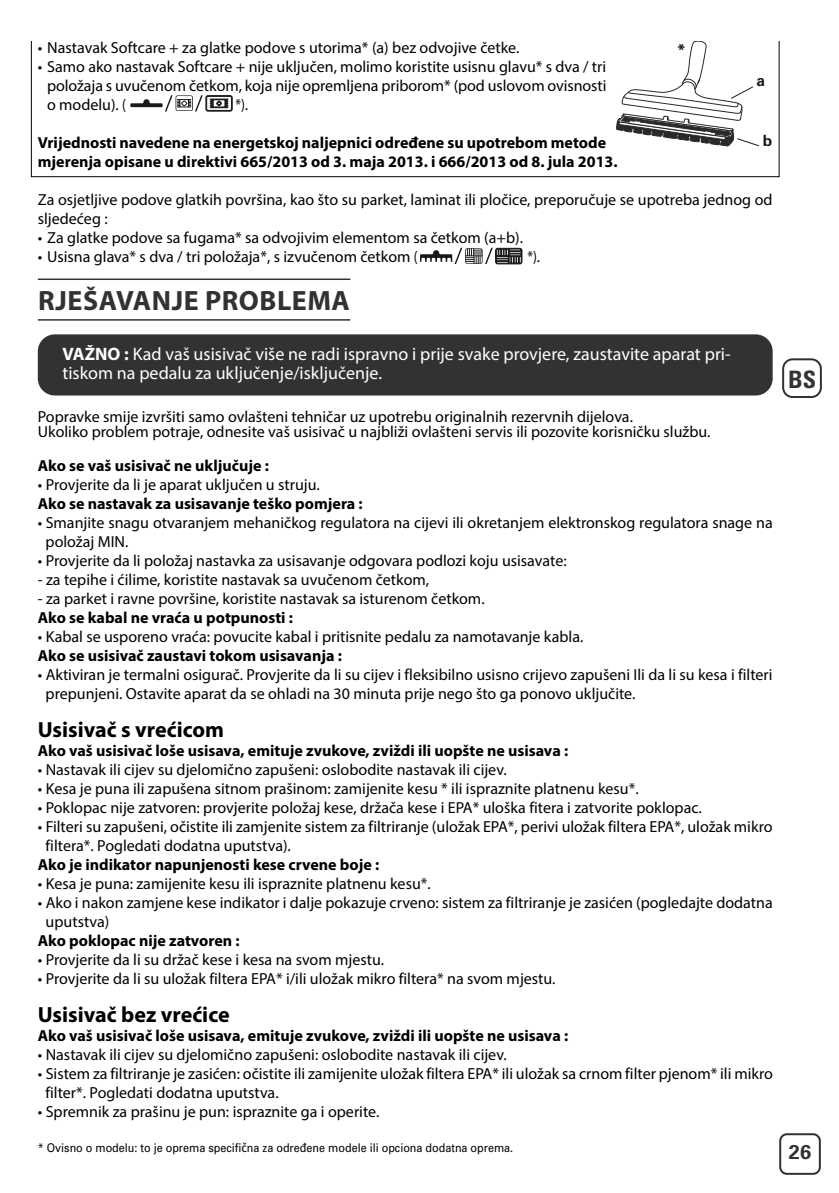
<style>
.page{position:relative;width:839px;height:1193px;background:#fff}
.page>*{position:absolute;margin:0;border:0;box-sizing:border-box;transform-origin:0 0}
.t1{font:700 28px "Myriad Pro";letter-spacing:.02em;color:#323232}
.t2{font:700 condensed 24px "Univers";color:#323232}
.t3{font:700 22px "Myriad Pro";color:#000}
.t4{font:700 20px "Univers";color:#323232}
.t5{font:18px/19px "Myriad Pro";color:#fff}
.t6{font:16px/19px "Myriad Pro";color:#000}
.t7{font:700 16px/19px "Myriad Pro";color:#000}
.t8{font:16px "Myriad Pro";color:#000;scale:.85 1}
.t9{font:700 15.4px "Univers";color:#191919}
.t10{font:12px "Univers";color:#000;scale:.9 1}
.s1{font-weight:700}
.s2{font-family:"Lucida Grande"}
</style>
<div class="page">
<svg style="left:779px;top:1133px;width:41px;height:42px"></svg>
<hr style="left:38px;top:278px;width:312px;height:2px;background:#323232">
<hr style="left:38px;top:319px;width:312px;height:2px;background:#323232">
<svg style="left:420px;top:248px;width:102px;height:16px"></svg>
<svg style="left:130px;top:95px;width:102px;height:17px"></svg>
<svg style="left:782px;top:358px;width:39px;height:40px"></svg>
<svg style="left:616px;top:41px;width:143px;height:106px"></svg>
<div style="left:38px;top:334px;width:734px;height:61px;background:#323232;border-radius:17px"></div>
<p class="t6" style="left:38px;top:39px;width:483px">• Nastavak Softcare + za glatke podove s utorima* (a) bez odvojive četke.</p>
<p class="t6" style="left:47px;top:58px;width:560px;text-align:justify;text-indent:-9px">• Samo ako nastavak Softcare + nije uključen, molimo koristite usisnu glavu* s dva / tri položaja s uvučenom četkom, koja nije opremljena priborom* (pod uslovom ovisnosti o modelu). (</p>
<p class="t9" style="left:676px;top:44px;width:10px">*</p>
<p class="t9" style="left:756px;top:75px;width:10px">a</p>
<p class="t8" style="left:235px;top:98px;width:16px">*).</p>
<p class="t7" style="left:38px;top:134px;width:581px">Vrijednosti navedene na energetskoj naljepnici određene su upotrebom metode mjerenja opisane u direktivi 665/2013 od 3. maja 2013. i 666/2013 od 8. jula 2013.</p>
<p class="t6" style="left:38px;top:191px;width:736px">Za osjetljive podove glatkih površina, kao što su parket, laminat ili pločice, preporučuje se upotreba jednog od sljedećeg :</p>
<p class="t6" style="left:38px;top:229px;width:486px">• Za glatke podove sa fugama* sa odvojivim elementom sa četkom (a+b).</p>
<p class="t6" style="left:38px;top:248px;width:381px">• Usisna glava* s dva / tri položaja*, s izvučenom četkom (</p>
<p class="t8" style="left:527px;top:250px;width:17px">*).</p>
<h1 class="t1" style="left:38px;top:290px;width:313px">RJEŠAVANJE PROBLEMA</h1>
<p class="t9" style="left:762px;top:135px;width:11px">b</p>
<p class="t5" style="left:62px;top:345px;width:669px"><span class="s1">VAŽNO :</span> Kad vaš usisivač više ne radi ispravno i prije svake provjere, zaustavite aparat pri&shy;tiskom na pedalu za uključenje/isključenje.</p>
<p class="t6" style="left:38px;top:411px;width:674px;line-height:15px">Popravke smije izvršiti samo ovlašteni tehničar uz upotrebu originalnih rezervnih dijelova.<br>Ukoliko problem potraje, odnesite vaš usisivač u najbliži ovlašteni servis ili pozovite korisničku službu.</p>
<p class="t7" style="left:38px;top:458px;width:232px">Ako se vaš usisivač ne uključuje :</p>
<p class="t6" style="left:38px;top:477px;width:283px">• Provjerite da li je aparat uključen u struju.</p>
<p class="t7" style="left:38px;top:496px;width:326px">Ako se nastavak za usisavanje teško pomjera :</p>
<p class="t6" style="left:46px;top:514px;width:728px;text-indent:-8px">• Smanjite snagu otvaranjem mehaničkog regulatora na cijevi ili okretanjem elektronskog regulatora snage na položaj MIN.</p>
<p class="t6" style="left:38px;top:552px;width:530px">• Provjerite da li položaj nastavka za usisavanje odgovara podlozi koju usisavate:</p>
<p class="t6" style="left:38px;top:571px;width:392px">- za tepihe i ćilime, koristite nastavak sa uvučenom četkom,</p>
<p class="t6" style="left:38px;top:590px;width:448px">- za parket i ravne površine, koristite nastavak sa isturenom četkom.</p>
<p class="t7" style="left:38px;top:609px;width:257px">Ako se kabal ne vraća u potpunosti :</p>
<p class="t6" style="left:38px;top:628px;width:547px">• Kabal se usporeno vraća: povucite kabal i pritisnite pedalu za namotavanje kabla.</p>
<p class="t7" style="left:38px;top:647px;width:305px">Ako se usisivač zaustavi tokom usisavanja :</p>
<p class="t6" style="left:46px;top:666px;width:728px;text-indent:-8px">• Aktiviran je termalni osigurač. Provjerite da li su cijev i fleksibilno usisno crijevo zapušeni Ili da li su kesa i filteri prepunjeni. Ostavite aparat da se ohladi na 30 minuta prije nego što ga ponovo uključite.</p>
<h3 class="t3" style="left:38px;top:722px;width:188px">Usisivač s vrećicom</h3>
<p class="t7" style="left:38px;top:743px;width:531px">Ako vaš usisivač loše usisava, emituje zvukove, zviždi ili uopšte ne usisava :</p>
<p class="t6" style="left:38px;top:762px;width:470px">• Nastavak ili cijev su djelomično zapušeni: oslobodite nastavak ili cijev.</p>
<p class="t6" style="left:38px;top:781px;width:602px">• Kesa je puna ili zapušena sitnom prašinom: zamijenite kesu * ili ispraznite platnenu kesu*.</p>
<p class="t6" style="left:38px;top:800px;width:665px">• Poklopac nije zatvoren: provjerite položaj kese, držača kese i EPA* uloška fitera i zatvorite poklopac.</p>
<p class="t6" style="left:46px;top:818px;width:728px;text-indent:-8px">• Filteri su zapušeni, očistite ili zamjenite sistem za filtriranje (uložak EPA*, perivi uložak filtera EPA*, uložak mikro filtera*. Pogledati dodatna uputstva).</p>
<p class="t7" style="left:38px;top:856px;width:343px">Ako je indikator napunjenosti kese crvene boje :</p>
<p class="t6" style="left:38px;top:875px;width:394px">• Kesa je puna: zamijenite kesu ili ispraznite platnenu kesu*.</p>
<p class="t6" style="left:46px;top:894px;width:728px;text-indent:-8px">• Ako i nakon zamjene kese indikator i dalje pokazuje crveno: sistem za filtriranje je zasićen (pogledajte dodatna uputstva)</p>
<p class="t7" style="left:38px;top:932px;width:203px">Ako poklopac nije zatvoren :</p>
<p class="t6" style="left:38px;top:951px;width:347px">• Provjerite da li su držač kese i kesa na svom mjestu.</p>
<p class="t6" style="left:38px;top:970px;width:519px">• Provjerite da li su uložak filtera EPA* i/ili uložak mikro filtera* na svom mjestu.</p>
<h3 class="t3" style="left:38px;top:1007px;width:193px">Usisivač bez vrećice</h3>
<p class="t7" style="left:38px;top:1028px;width:531px">Ako vaš usisivač loše usisava, emituje zvukove, zviždi ili uopšte ne usisava :</p>
<p class="t6" style="left:38px;top:1047px;width:470px">• Nastavak ili cijev su djelomično zapušeni: oslobodite nastavak ili cijev.</p>
<p class="t6" style="left:46px;top:1066px;width:728px;text-indent:-8px">• Sistem za filtriranje je zasićen: očistite ili zamijenite uložak filtera EPA* ili uložak sa crnom filter pjenom* ili mikro filter*. Pogledati dodatna uputstva.</p>
<p class="t6" style="left:38px;top:1103px;width:343px">• Spremnik za prašinu je pun: ispraznite ga i operite.</p>
<p class="t10" style="left:38px;top:1144px;width:529px">* Ovisno o modelu: to je oprema specifi<span class="s2">č</span>na za odre<span class="s2">đ</span>ene modele ili opciona dodatna oprema.</p>
<h2 class="t2" style="left:787px;top:370px;width:30px">BS</h2>
<p class="t4" style="left:788px;top:1144px;width:24px">26</p>
</div>
